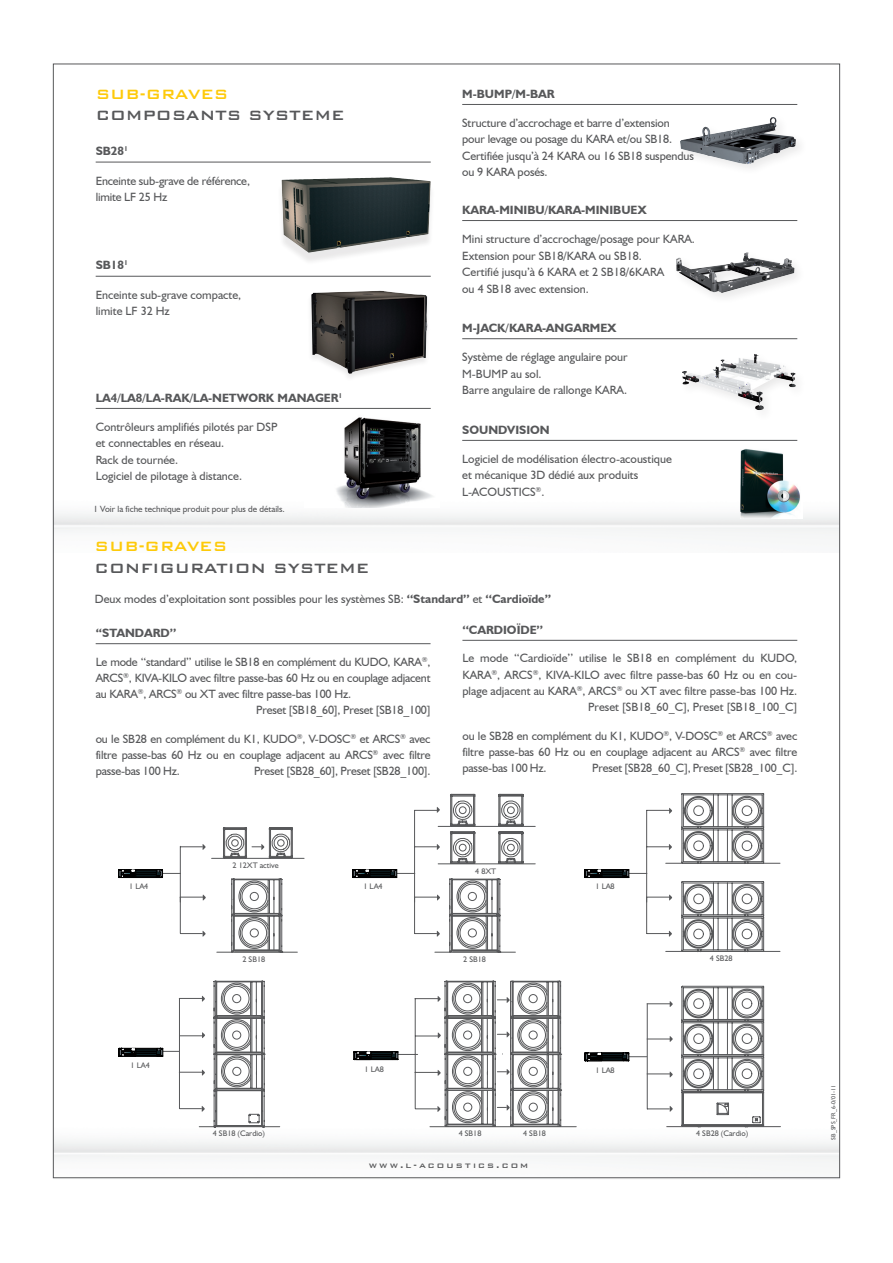
<style>
.page{position:relative;width:893px;height:1263px;background:#fff}
.page>*{position:absolute;margin:0;border:0;box-sizing:border-box;transform-origin:0 0}
.t1{font:500 18px "Bank Gothic BT";color:#57585a}
.t2{font:500 18px "Bank Gothic BT";color:#feca0a}
.t3{font:12px/16.5px "Humanist 521 BT";color:#57585a}
.t4{font:700 12px "Humanist 521 BT";color:#57585a}
.t5{font:500 10.5px "Bank Gothic BT";letter-spacing:.2em;color:#57585a}
.t6{font:9px "Humanist 521 BT";color:#57585a}
.t7{font:8.1px "Humanist 521 BT";color:#57585a}
.t8{font:6px "Humanist 521 BT";color:#57585a}
.s1{font-weight:700}
</style>
<div class="page">
<img style="left:53px;top:1117px;width:787px;height:62px">
<svg style="left:681px;top:881px;width:83px;height:70px"></svg>
<hr style="left:647px;top:1004px;width:1px;height:105px;background:#57585a">
<svg style="left:647px;top:1105px;width:26px;height:7px"></svg>
<hr style="left:667px;top:1126px;width:113px;height:1px;background:#57585a">
<svg style="left:681px;top:986px;width:83px;height:141px"></svg>
<svg style="left:647px;top:1071px;width:26px;height:7px"></svg>
<svg style="left:647px;top:1035px;width:26px;height:7px"></svg>
<svg style="left:647px;top:1001px;width:26px;height:6px"></svg>
<hr style="left:591px;top:1056px;width:56px;height:1px;background:#57585a">
<svg style="left:585px;top:1053px;width:44px;height:8px"></svg>
<hr style="left:596px;top:873px;width:51px;height:1px;background:#57585a">
<svg style="left:585px;top:869px;width:44px;height:9px"></svg>
<hr style="left:179px;top:998px;width:1px;height:110px;background:#57585a">
<svg style="left:180px;top:1106px;width:25px;height:6px"></svg>
<hr style="left:199px;top:1126px;width:81px;height:1px;background:#57585a">
<svg style="left:180px;top:1069px;width:25px;height:7px"></svg>
<svg style="left:180px;top:1032px;width:25px;height:6px"></svg>
<svg style="left:180px;top:995px;width:25px;height:7px"></svg>
<hr style="left:137px;top:1051px;width:42px;height:1px;background:#57585a">
<svg style="left:119px;top:1048px;width:44px;height:8px"></svg>
<svg style="left:214px;top:981px;width:51px;height:145px"></svg>
<hr style="left:430px;top:1126px;width:146px;height:1px;background:#57585a">
<hr style="left:379px;top:1054px;width:39px;height:1px;background:#57585a">
<svg style="left:354px;top:1051px;width:44px;height:9px"></svg>
<hr style="left:666px;top:951px;width:114px;height:1px;background:#57585a">
<svg style="left:681px;top:793px;width:83px;height:70px"></svg>
<hr style="left:666px;top:863px;width:114px;height:1px;background:#57585a">
<hr style="left:646px;top:897px;width:1px;height:36px;background:#57585a">
<svg style="left:647px;top:930px;width:25px;height:7px"></svg>
<svg style="left:647px;top:894px;width:25px;height:7px"></svg>
<hr style="left:646px;top:810px;width:1px;height:92px;background:#57585a">
<svg style="left:647px;top:843px;width:25px;height:7px"></svg>
<svg style="left:646px;top:808px;width:26px;height:6px"></svg>
<hr style="left:217px;top:952px;width:80px;height:1px;background:#57585a">
<svg style="left:231px;top:878px;width:51px;height:75px"></svg>
<hr style="left:130px;top:873px;width:51px;height:1px;background:#57585a">
<svg style="left:119px;top:869px;width:44px;height:9px"></svg>
<hr style="left:180px;top:897px;width:1px;height:36px;background:#57585a">
<svg style="left:181px;top:931px;width:25px;height:6px"></svg>
<svg style="left:181px;top:894px;width:25px;height:7px"></svg>
<hr style="left:180px;top:846px;width:1px;height:56px;background:#57585a">
<svg style="left:181px;top:844px;width:25px;height:6px"></svg>
<svg style="left:223px;top:827px;width:70px;height:31px"></svg>
<hr style="left:212px;top:858px;width:92px;height:1px;background:#57585a">
<hr style="left:435px;top:952px;width:80px;height:1px;background:#57585a">
<svg style="left:449px;top:878px;width:51px;height:75px"></svg>
<hr style="left:364px;top:873px;width:51px;height:1px;background:#57585a">
<svg style="left:353px;top:869px;width:44px;height:9px"></svg>
<hr style="left:414px;top:897px;width:1px;height:36px;background:#57585a">
<svg style="left:415px;top:930px;width:25px;height:7px"></svg>
<svg style="left:415px;top:894px;width:25px;height:7px"></svg>
<hr style="left:414px;top:810px;width:1px;height:92px;background:#57585a">
<svg style="left:415px;top:843px;width:25px;height:7px"></svg>
<svg style="left:414px;top:807px;width:26px;height:6px"></svg>
<hr style="left:438px;top:826px;width:97px;height:1px;background:#57585a">
<svg style="left:450px;top:794px;width:73px;height:69px"></svg>
<hr style="left:438px;top:863px;width:97px;height:1px;background:#57585a">
<svg style="left:415px;top:981px;width:146px;height:146px"></svg>
<img style="left:336px;top:417px;width:99px;height:91px">
<img style="left:311px;top:291px;width:117px;height:83px">
<div style="left:277px;top:181px;width:158px;height:85px;background:#231f20;opacity:.1"></div>
<img style="left:282px;top:177px;width:107px;height:72px">
<div style="left:676px;top:113px;width:131px;height:62px;background:#231f20;opacity:.1"></div>
<img style="left:680px;top:117px;width:92px;height:39px">
<div style="left:672px;top:248px;width:134px;height:56px;background:#231f20;opacity:.1"></div>
<img style="left:701px;top:252px;width:45px;height:16px">
<div style="left:678px;top:349px;width:128px;height:72px;background:#231f20;opacity:.1"></div>
<img style="left:718px;top:354px;width:36px;height:17px">
<img style="left:740px;top:449px;width:61px;height:69px">
<hr style="left:96px;top:162px;width:335px;height:1px;background:#57585a">
<hr style="left:96px;top:276px;width:335px;height:1px;background:#57585a">
<hr style="left:96px;top:408px;width:335px;height:1px;background:#57585a">
<hr style="left:462px;top:104px;width:335px;height:1px;background:#57585a">
<hr style="left:462px;top:220px;width:335px;height:1px;background:#57585a">
<hr style="left:462px;top:338px;width:335px;height:1px;background:#57585a">
<hr style="left:462px;top:440px;width:335px;height:1px;background:#57585a">
<hr style="left:96px;top:643px;width:335px;height:1px;background:#57585a">
<hr style="left:462px;top:640px;width:335px;height:1px;background:#57585a">
<h1 class="t2" style="left:96px;top:84px;width:134px">SUB-GRAVES</h1>
<h1 class="t1" style="left:96px;top:106px;width:30px">Composa</h1>
<h1 class="t1" style="left:200px;top:106px;width:78px">nts Systeme</h1>
<p class="t4" style="left:96px;top:144px;width:34px">SB28<sup>1</sup></p>
<p class="t3" style="left:96px;top:172px;width:156px">Enceinte sub-grave de référence, limite LF 25 Hz</p>
<p class="t4" style="left:96px;top:258px;width:34px">SB18<sup>1</sup></p>
<p class="t3" style="left:96px;top:286px;width:147px">Enceinte sub-grave compacte, limite LF 32 Hz</p>
<p class="t4" style="left:96px;top:390px;width:248px">LA4/LA8/LA-RAK/LA-NETWORK MANAGER<sup>1</sup></p>
<p class="t3" style="left:96px;top:418px;width:183px">Contrôleurs amplifiés pilotés par DSP et connectables en réseau.<br>Rack de tournée.<br>Logiciel de pilotage à distance.</p>
<p class="t6" style="left:93px;top:503px;width:193px">1 Voir la fiche technique produit pour plus de détails.</p>
<h1 class="t2" style="left:95px;top:537px;width:134px">SUB-GRAVES</h1>
<h1 class="t1" style="left:95px;top:558px;width:71px">Configuratio</h1>
<h1 class="t1" style="left:250px;top:558px;width:52px">n Systeme</h1>
<p class="t4" style="left:462px;top:86px;width:94px">M-BUMP/M-BAR</p>
<p class="t3" style="left:462px;top:114px;width:233px">Structure d’accrochage et barre d’extension pour levage ou posage du KARA et/ou SB18.<br>Certifiée jusqu’à 24 KARA ou 16 SB18 suspendus ou 9 KARA posés.</p>
<p class="t4" style="left:462px;top:202px;width:186px">KARA-MINIBU/KARA-MINIBUEX</p>
<p class="t3" style="left:462px;top:230px;width:234px">Mini structure d’accrochage/posage pour KARA.<br>Extension pour SB18/KARA ou SB18.<br>Certifié jusqu’à 6 KARA et 2 SB18/6KARA<br>ou 4 SB18 avec extension.</p>
<p class="t4" style="left:462px;top:320px;width:156px">M-JACK/KARA-ANGARMEX</p>
<p class="t3" style="left:462px;top:349px;width:167px">Système de réglage angulaire pour<br>M-BUMP au sol.<br>Barre angulaire de rallonge KARA.</p>
<p class="t4" style="left:462px;top:422px;width:89px">SOUNDVISION</p>
<p class="t3" style="left:462px;top:450px;width:211px">Logiciel de modélisation électro-acoustique et mécanique 3D dédié aux produits<br>L-ACOUSTICS<sup>®</sup>.</p>
<p class="t3" style="left:95px;top:590px;width:458px">Deux modes d’exploitation sont possibles pour les systèmes SB: <span class="s1">‘‘STANDARD’’</span> et <span class="s1">‘‘CARDIOÏDE”</span></p>
<p class="t4" style="left:96px;top:625px;width:16px">‘‘STANDARD</p>
<p class="t4" style="left:170px;top:625px;width:8px">’’</p>
<p class="t3" style="left:96px;top:653px;width:336px">Le mode ‘‘standard’’ utilise le SB18 en complément du KUDO, KARA<sup>®</sup>,</p>
<p class="t3" style="left:96px;top:669px;width:336px">ARCS<sup>®</sup>, KIVA-KILO avec filtre passe-bas 60 Hz ou en couplage adjacent</p>
<p class="t3" style="left:96px;top:685px;width:257px">au KARA<sup>®</sup>, ARCS<sup>®</sup> ou XT avec filtre passe-bas 100 Hz.</p>
<p class="t3" style="left:256px;top:702px;width:176px">Preset [SB18_60], Preset [SB18_100]</p>
<p class="t3" style="left:96px;top:731px;width:336px;line-height:16px;text-align:justify">ou le SB28 en complément du K1, KUDO<sup>®</sup>, V-DOSC<sup>®</sup> et ARCS<sup>®</sup> avec filtre passe-bas 60 Hz ou en couplage adjacent au ARCS<sup>®</sup> avec filtre passe-bas 100 Hz.</p>
<p class="t3" style="left:254px;top:763px;width:178px">Preset [SB28_60], Preset [SB28_100].</p>
<p class="t4" style="left:462px;top:622px;width:24px">‘‘CARDIO</p>
<p class="t4" style="left:517px;top:622px;width:28px">ÏDE’’</p>
<p class="t3" style="left:462px;top:650px;width:336px;line-height:16px;text-align:right">Le mode ‘‘Cardioïde’’ utilise le SB18 en complément du KUDO, KARA<sup>®</sup>, ARCS<sup>®</sup>, KIVA-KILO avec filtre passe-bas 60 Hz ou en cou&shy;plage adjacent au KARA<sup>®</sup>, ARCS<sup>®</sup> ou XT avec filtre passe-bas 100 Hz.<br>Preset [SB18_60_C], Preset [SB18_100_C]</p>
<p class="t3" style="left:462px;top:727px;width:336px;line-height:16px;text-align:justify">ou le SB28 en complément du K1, KUDO<sup>®</sup>, V-DOSC<sup>®</sup> et ARCS<sup>®</sup> avec filtre passe-bas 60 Hz ou en couplage adjacent au ARCS<sup>®</sup> avec filtre passe-bas 100 Hz.</p>
<p class="t3" style="left:592px;top:759px;width:207px">Preset [SB28_60_C], Preset [SB28_100_C].</p>
<p class="t7" style="left:129px;top:882px;width:21px">1 LA4</p>
<p class="t7" style="left:233px;top:860px;width:48px">2 12XT active</p>
<p class="t7" style="left:363px;top:882px;width:21px">1 LA4</p>
<p class="t7" style="left:475px;top:866px;width:23px">4 8XT</p>
<p class="t7" style="left:596px;top:882px;width:21px">1 LA8</p>
<p class="t7" style="left:242px;top:954px;width:24px">2 SB18</p>
<p class="t7" style="left:710px;top:953px;width:24px">4 SB28</p>
<p class="t7" style="left:463px;top:954px;width:24px">2 SB18</p>
<p class="t7" style="left:131px;top:1060px;width:21px">1 LA4</p>
<p class="t7" style="left:365px;top:1064px;width:21px">1 LA8</p>
<p class="t7" style="left:213px;top:1128px;width:54px">4 SB18 (Cardio)</p>
<p class="t7" style="left:459px;top:1128px;width:24px">4 SB18</p>
<p class="t7" style="left:523px;top:1128px;width:24px">4 SB18</p>
<p class="t5" style="left:369px;top:1159px;width:161px">www.l-acoustics.com</p>
<p class="t7" style="left:596px;top:1065px;width:21px">1 LA8</p>
<p class="t7" style="left:696px;top:1128px;width:54px">4 SB28 (Cardio)</p>
<p class="t8" style="left:830px;top:1140px;width:56px;rotate:-90deg">SB_SPS_FR_6-0/01-11</p>
</div>
